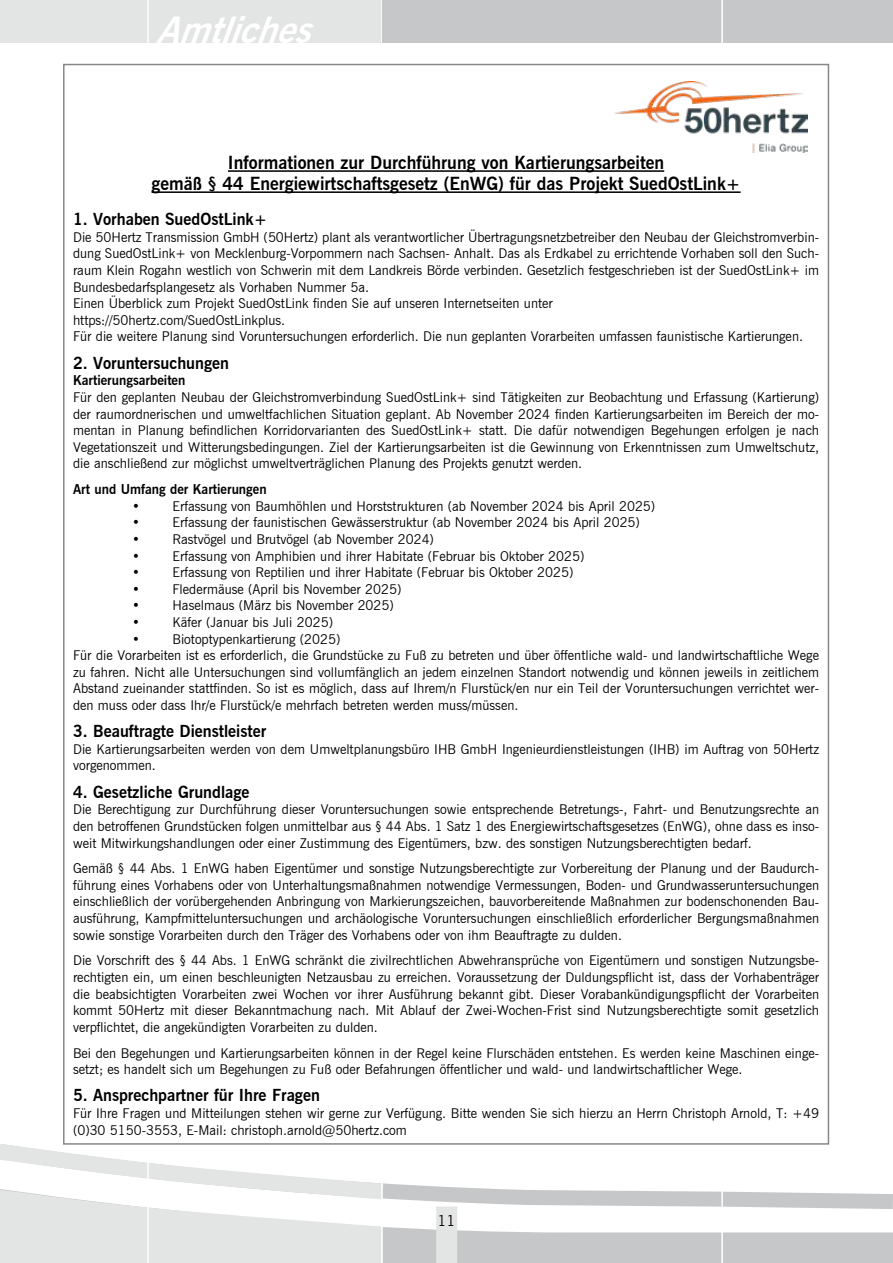
<style>
.page{position:relative;width:893px;height:1263px;background:#fff}
.page>*{position:absolute;margin:0;border:0;box-sizing:border-box;transform-origin:0 0}
.t1{font:italic 700 36px "News Gothic BT";color:#fff}
.t2{font:700 18px/21.1px "News Gothic BT";color:#000;text-align:center}
.t3{font:700 16.5px "News Gothic BT";color:#000}
.t4{font:15px "News Gothic BT";color:#000}
.t5{font:13.5px/16.6px "News Gothic BT";color:#000}
.t6{font:700 13.5px "News Gothic BT";color:#000}
</style>
<div class="page">
<div style="left:0;top:0;width:383px;height:43px;background:#e3e4e4"></div>
<svg style="left:398px;top:1187px;width:495px;height:76px"></svg>
<div style="left:436px;top:1206px;width:21px;height:57px;background:#e3e4e4"></div>
<svg style="left:0;top:1144px;width:398px;height:119px"></svg>
<hr style="left:381px;top:0;width:2px;height:1263px;background:#fff">
<hr style="left:147px;top:0;width:2px;height:1263px;background:#fff">
<div style="left:383px;top:0;width:510px;height:43px;background:#c6c7c8"></div>
<hr style="left:721px;top:0;width:2px;height:1263px;background:#fff">
<hr style="left:228px;top:170px;width:436px;height:2px;background:#000">
<hr style="left:152px;top:191px;width:589px;height:2px;background:#000">
<img style="left:614px;top:81px;width:193px;height:71px">
<h1 class="t1" style="left:156px;top:8px;width:170px">Amtliches</h1>
<h2 class="t2" style="left:152px;top:152px;width:590px">Informationen zur Durchführung von Kartierungsarbeiten<br>gemäß § 44 Energiewirtschaftsgesetz (EnWG) für das Projekt SuedOstLink+</h2>
<p class="t3" style="left:73px;top:209px;width:196px">1. Vorhaben SuedOstLink+</p>
<p class="t5" style="left:73px;top:229px;width:748px">Die 50Hertz Transmission GmbH (50Hertz) plant als verantwortlicher Übertragungsnetzbetreiber den Neubau der Gleichstromverbin&shy;dung SuedOstLink+ von Mecklenburg-Vorpommern nach Sachsen- Anhalt. Das als Erdkabel zu errichtende Vorhaben soll den Such&shy;raum Klein Rogahn westlich von Schwerin mit dem Landkreis Börde verbinden. Gesetzlich festgeschrieben ist der SuedOstLink+ im Bundesbedarfsplangesetz als Vorhaben Nummer 5a.<br>Einen Überblick zum Projekt SuedOstLink finden Sie auf unseren Internetseiten unter<br>https://50hertz.com/SuedOstLinkplus.<br>Für die weitere Planung sind Voruntersuchungen erforderlich. Die nun geplanten Vorarbeiten umfassen faunistische Kartierungen.</p>
<p class="t3" style="left:73px;top:353px;width:158px">2. Voruntersuchungen</p>
<p class="t6" style="left:73px;top:372px;width:114px">Kartierungsarbeiten</p>
<p class="t5" style="left:73px;top:389px;width:748px;text-align:justify">Für den geplanten Neubau der Gleichstromverbindung SuedOstLink+ sind Tätigkeiten zur Beobachtung und Erfassung (Kartierung) der raumordnerischen und umweltfachlichen Situation geplant. Ab November 2024 finden Kartierungsarbeiten im Bereich der mo&shy;mentan in Planung befindlichen Korridorvarianten des SuedOstLink+ statt. Die dafür notwendigen Begehungen erfolgen je nach Vegetationszeit und Witterungsbedingungen. Ziel der Kartierungsarbeiten ist die Gewinnung von Erkenntnissen zum Umweltschutz, die anschließend zur möglichst umweltverträglichen Planung des Projekts genutzt werden.</p>
<p class="t6" style="left:73px;top:481px;width:195px">Art und Umfang der Kartierungen</p>
<p class="t5" style="left:132px;top:497px;width:9px">•</p>
<p class="t5" style="left:173px;top:497px;width:484px">Erfassung von Baumhöhlen und Horststrukturen (ab November 2024 bis April 2025)</p>
<p class="t5" style="left:132px;top:514px;width:9px">•</p>
<p class="t5" style="left:173px;top:514px;width:469px">Erfassung der faunistischen Gewässerstruktur (ab November 2024 bis April 2025)</p>
<p class="t5" style="left:132px;top:531px;width:9px">•</p>
<p class="t5" style="left:173px;top:531px;width:263px">Rastvögel und Brutvögel (ab November 2024)</p>
<p class="t5" style="left:132px;top:547px;width:9px">•</p>
<p class="t5" style="left:173px;top:547px;width:413px">Erfassung von Amphibien und ihrer Habitate (Februar bis Oktober 2025)</p>
<p class="t5" style="left:132px;top:564px;width:9px">•</p>
<p class="t5" style="left:173px;top:564px;width:402px">Erfassung von Reptilien und ihrer Habitate (Februar bis Oktober 2025)</p>
<p class="t5" style="left:132px;top:580px;width:9px">•</p>
<p class="t5" style="left:173px;top:580px;width:230px">Fledermäuse (April bis November 2025)</p>
<p class="t5" style="left:132px;top:597px;width:9px">•</p>
<p class="t5" style="left:173px;top:597px;width:223px">Haselmaus (März bis November 2025)</p>
<p class="t5" style="left:132px;top:614px;width:9px">•</p>
<p class="t5" style="left:173px;top:614px;width:162px">Käfer (Januar bis Juli 2025)</p>
<p class="t5" style="left:132px;top:630px;width:9px">•</p>
<p class="t5" style="left:73px;top:630px;width:748px;text-indent:99px">Biotoptypenkartierung (2025)<br>Für die Vorarbeiten ist es erforderlich, die Grundstücke zu Fuß zu betreten und über öffentliche wald- und landwirtschaftliche Wege zu fahren. Nicht alle Untersuchungen sind vollumfänglich an jedem einzelnen Standort notwendig und können jeweils in zeitlichem Abstand zueinander stattfinden. So ist es möglich, dass auf Ihrem/n Flurstück/en nur ein Teil der Voruntersuchungen verrichtet wer&shy;den muss oder dass Ihr/e Flurstück/e mehrfach betreten werden muss/müssen.</p>
<p class="t3" style="left:73px;top:721px;width:195px">3. Beauftragte Dienstleister</p>
<p class="t5" style="left:73px;top:741px;width:748px">Die Kartierungsarbeiten werden von dem Umweltplanungsbüro IHB GmbH Ingenieurdienstleistungen (IHB) im Auftrag von 50Hertz vorgenommen.</p>
<p class="t3" style="left:73px;top:782px;width:178px">4. Gesetzliche Grundlage</p>
<p class="t5" style="left:73px;top:801px;width:748px;text-align:justify">Die Berechtigung zur Durchführung dieser Voruntersuchungen sowie entsprechende Betretungs-, Fahrt- und Benutzungsrechte an den betroffenen Grundstücken folgen unmittelbar aus § 44 Abs. 1 Satz 1 des Energiewirtschaftsgesetzes (EnWG), ohne dass es inso&shy;weit Mitwirkungshandlungen oder einer Zustimmung des Eigentümers, bzw. des sonstigen Nutzungsberechtigten bedarf.</p>
<p class="t5" style="left:73px;top:860px;width:748px;text-align:justify">Gemäß § 44 Abs. 1 EnWG haben Eigentümer und sonstige Nutzungsberechtigte zur Vorbereitung der Planung und der Baudurch&shy;führung eines Vorhabens oder von Unterhaltungsmaßnahmen notwendige Vermessungen, Boden- und Grundwasseruntersuchungen einschließlich der vorübergehenden Anbringung von Markierungszeichen, bauvorbereitende Maßnahmen zur bodenschonenden Bau&shy;ausführung, Kampfmitteluntersuchungen und archäologische Voruntersuchungen einschließlich erforderlicher Bergungsmaßnahmen sowie sonstige Vorarbeiten durch den Träger des Vorhabens oder von ihm Beauftragte zu dulden.</p>
<p class="t5" style="left:73px;top:952px;width:748px;text-align:justify">Die Vorschrift des § 44 Abs. 1 EnWG schränkt die zivilrechtlichen Abwehransprüche von Eigentümern und sonstigen Nutzungsbe&shy;rechtigten ein, um einen beschleunigten Netzausbau zu erreichen. Voraussetzung der Duldungspflicht ist, dass der Vorhabenträger die beabsichtigten Vorarbeiten zwei Wochen vor ihrer Ausführung bekannt gibt. Dieser Vorabankündigungspflicht der Vorarbeiten kommt 50Hertz mit dieser Bekanntmachung nach. Mit Ablauf der Zwei-Wochen-Frist sind Nutzungsberechtigte somit gesetzlich verpflichtet, die angekündigten Vorarbeiten zu dulden.</p>
<p class="t5" style="left:73px;top:1044px;width:748px">Bei den Begehungen und Kartierungsarbeiten können in der Regel keine Flurschäden entstehen. Es werden keine Maschinen einge&shy;setzt; es handelt sich um Begehungen zu Fuß oder Befahrungen öffentlicher und wald- und landwirtschaftlicher Wege.</p>
<p class="t3" style="left:73px;top:1085px;width:248px">5. Ansprechpartner für Ihre Fragen</p>
<p class="t5" style="left:73px;top:1105px;width:748px">Für Ihre Fragen und Mitteilungen stehen wir gerne zur Verfügung. Bitte wenden Sie sich hierzu an Herrn Christoph Arnold, T: +49 (0)30 5150-3553, E-Mail: christoph.arnold@50hertz.com</p>
<p class="t4" style="left:437px;top:1212px;width:20px">11</p>
</div>
